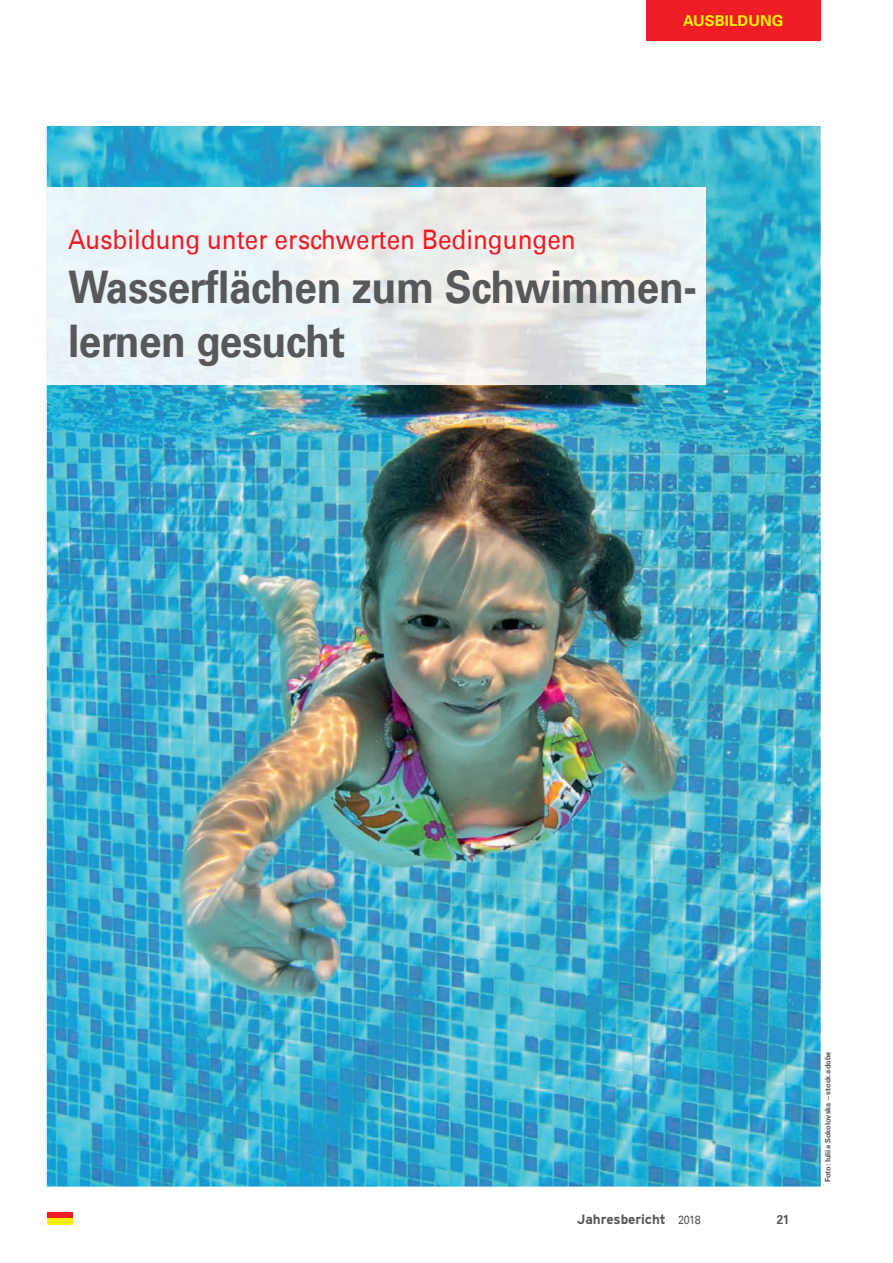
<style>
.page{position:relative;width:893px;height:1263px;background:#fff}
.page>*{position:absolute;margin:0;border:0;box-sizing:border-box;transform-origin:0 0}
.t1{font:700 45px/54px "DLRG Univers";letter-spacing:-.01em;color:#57585a;scale:.9 1}
.t2{font:27px "DLRG Univers";color:#ee1d23;scale:.9 1}
.t3{font:700 15px "DLRG Univers";color:#fff101}
.t4{font:700 13.5px "Interstate";letter-spacing:-.005em;color:#57585a}
.t5{font:700 12.75px "DLRG Univers";color:#57585a;scale:.9 1}
.t6{font:700 7.5px "Univers LT Std";color:#57585a}
.s1{font-family:"DLRG Univers";font-weight:400;font-size:12px}
</style>
<div class="page">
<div style="left:47px;top:1212px;width:25px;height:6px;background:#ee1d23"></div>
<div style="left:47px;top:1218px;width:25px;height:7px;background:#fff101"></div>
<div style="left:646px;top:0;width:175px;height:40px;background:#ee1d23"></div>
<img style="left:47px;top:126px;width:774px;height:1060px">
<img style="left:47px;top:188px;width:659px;height:196px">
<p class="t3" style="left:683px;top:12px;width:102px">AUSBILDUNG</p>
<p class="t2" style="left:68px;top:224px;width:566px">Ausbildung unter erschwerten Bedingungen</p>
<p class="t1" style="left:68px;top:261px;width:700px">Wasserflächen zum Schwimmen&shy;lernen gesucht</p>
<p class="t4" style="left:577px;top:1211px;width:125px">Jahresbericht <span class="s1">2018</span></p>
<p class="t5" style="left:777px;top:1212px;width:15px">21</p>
<p class="t6" style="left:823px;top:1182px;width:132px;rotate:-90deg">Foto: Iuliia Sokolovska – stock.adobe</p>
</div>
